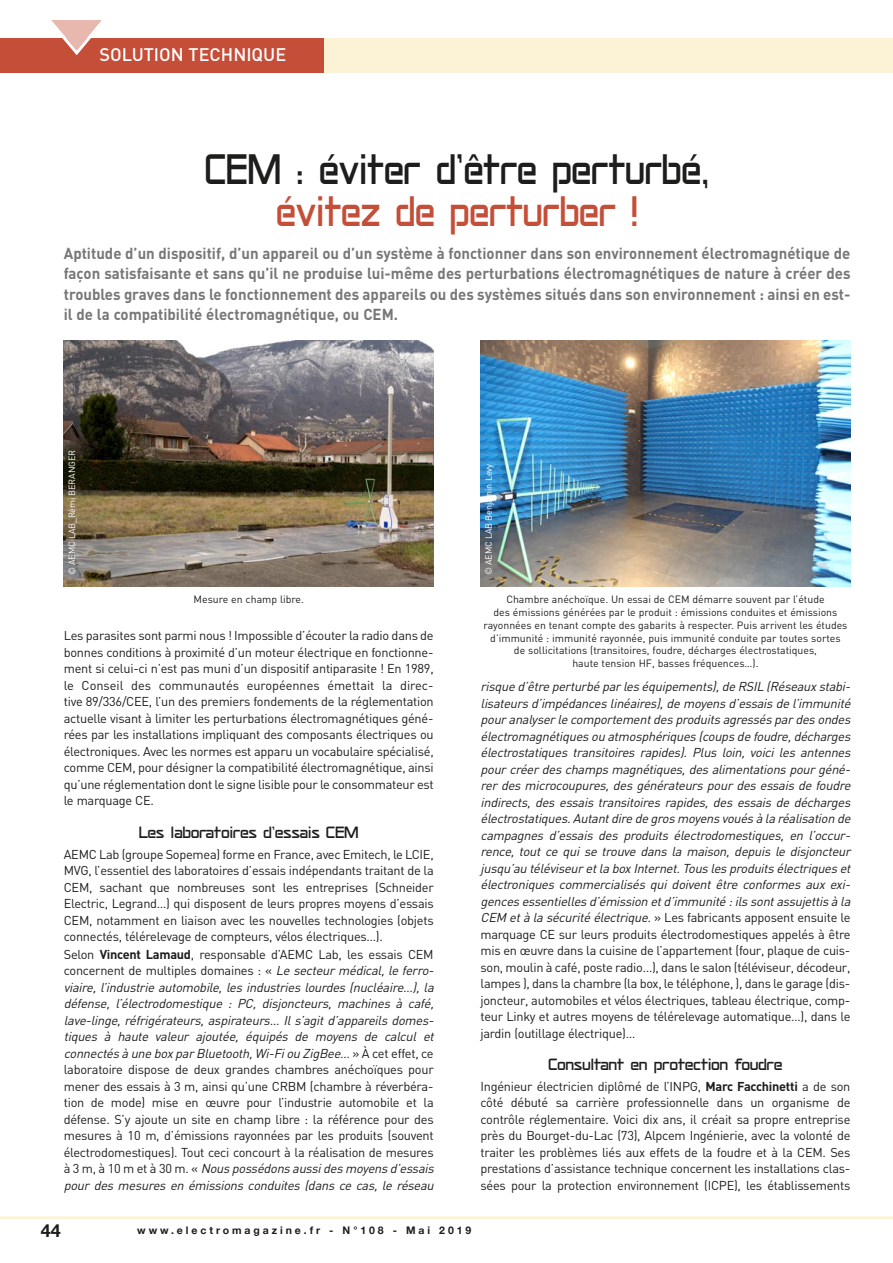
<style>
.page{position:relative;width:893px;height:1263px;background:#fff}
.page>*{position:absolute;margin:0;border:0;box-sizing:border-box;transform-origin:0 0}
.t1{font:45px "Serene";letter-spacing:.01em;color:#1d1d1c;scale:.9 1}
.t2{font:45px "Serene";letter-spacing:.01em;color:#c54e38;scale:.9 1}
.t3{font:500 18px "DIN";color:#fff}
.t4{font:700 18px "Helvetica Neue";color:#1d1d1c}
.t5{font:17.25px "Serene";letter-spacing:.01em;color:#1d1d1c}
.t6{font:700 15.75px/20.2px "DIN";color:#787777;text-align:justify;scale:.95 1}
.t7{font:12.75px/16.5px "DIN";letter-spacing:-.02em;color:#1d1d1c;text-align:justify}
.t8{font:italic 12.75px/16.5px "DIN";color:#1d1d1c}
.t9{font:10.5px/12.8px "DIN";color:#1d1d1c;text-align:center}
.t10{font:700 10.5px "Helvetica Neue";letter-spacing:.28em;color:#1d1d1c}
.t11{font:9px "DIN";letter-spacing:-.015em;color:#fff}
.s1{font-weight:700}
.s2{font-style:italic}
.s3{font-style:normal}
</style>
<div class="page">
<div style="left:319px;top:38px;width:574px;height:34px;background:#fcf3d7"></div>
<div style="left:0;top:38px;width:323px;height:34px;background:#c54e38"></div>
<svg style="left:51px;top:20px;width:51px;height:35px"></svg>
<hr style="left:0;top:1216px;width:893px;height:3px;background:#fcf3d7">
<img style="left:64px;top:340px;width:370px;height:246px">
<img style="left:480px;top:340px;width:370px;height:246px">
<p class="t3" style="left:100px;top:48px;width:188px">SOLUTION TECHNIQUE</p>
<p class="t1" style="left:205px;top:154px;width:561px">CEM : éviter d’être perturbé,</p>
<p class="t2" style="left:277px;top:196px;width:403px">évitez de perturber !</p>
<p class="t6" style="left:64px;top:245px;width:830px">Aptitude d’un dispositif, d’un appareil ou d’un système à fonctionner dans son environnement électromagnétique de façon satisfaisante et sans qu’il ne produise lui-même des perturbations électromagnétiques de nature à créer des troubles graves dans le fonctionnement des appareils ou des systèmes situés dans son environnement : ainsi en est&shy;il de la compatibilité électromagnétique, ou CEM.</p>
<p class="t11" style="left:69px;top:575px;width:126px;rotate:-90deg">© AEMC LAB_Rémi BERANGER</p>
<p class="t11" style="left:486px;top:575px;width:113px;rotate:-90deg">© AEMC LAB Benjamin Levy</p>
<p class="t9" style="left:194px;top:594px;width:112px">Mesure en champ libre.</p>
<p class="t9" style="left:483px;top:594px;width:365px">Chambre anéchoïque. Un essai de CEM démarre souvent par l’étude<br>des émissions générées par le produit : émissions conduites et émissions rayonnées en tenant compte des gabarits à respecter. Puis arrivent les études d’immunité : immunité rayonnée, puis immunité conduite par toutes sortes de sollicitations (transitoires, foudre, décharges électrostatiques,</p>
<p class="t9" style="left:572px;top:658px;width:188px">haute tension HF, basses fréquences…).</p>
<p class="t7" style="left:64px;top:629px;width:371px">Les parasites sont parmi nous ! Impossible d’écouter la radio dans de bonnes conditions à proximité d’un moteur électrique en fonctionne&shy;ment si celui-ci n’est pas muni d’un dispositif antiparasite ! En 1989, le Conseil des communautés européennes émettait la direc&shy;tive 89/336/CEE, l’un des premiers fondements de la réglementation actuelle visant à limiter les perturbations électromagnétiques géné&shy;rées par les installations impliquant des composants électriques ou électroniques. Avec les normes est apparu un vocabulaire spécialisé, comme CEM, pour désigner la compatibilité électromagnétique, ainsi qu’une réglementation dont le signe lisible pour le consommateur est le marquage CE.</p>
<p class="t5" style="left:139px;top:826px;width:221px">Les laboratoires d’essais CEM</p>
<p class="t7" style="left:64px;top:847px;width:371px">AEMC Lab (groupe Sopemea) forme en France, avec Emitech, le LCIE, MVG, l’essentiel des laboratoires d’essais indépendants traitant de la CEM, sachant que nombreuses sont les entreprises (Schneider Electric, Legrand…) qui disposent de leurs propres moyens d’essais CEM, notamment en liaison avec les nouvelles technologies (objets connectés, télérelevage de compteurs, vélos électriques…).</p>
<p class="t7" style="left:64px;top:947px;width:374px;text-align:left">Selon <span class="s1">Vincent Lamaud</span>, responsable d’AEMC Lab, les essais CEM concernent de multiples domaines : « <span class="s2">Le secteur médical, le ferro&shy;viaire, l’industrie automobile, les industries lourdes (nucléaire…), la défense, l’électrodomestique : PC, disjoncteurs, machines à café, lave-linge, réfrigérateurs, aspirateurs… Il s’agit d’appareils domes&shy;tiques à haute valeur ajoutée, équipés de moyens de calcul et connectés à une box parBluetooth,Wi-Fiou ZigBee…</span> » À c e t e f f e t , c e laboratoire dispose de deux grandes chambres anéchoïques pour mener des essais à 3 m, ainsi qu’une CRBM (chambre à réverbéra&shy;tion de mode) mise en œuvre pour l’industrie automobile et la défense. S’y ajoute un site en champ libre : la référence pour des mesures à 10 m, d’émissions rayonnées par les produits (souvent électrodomestiques). Tout ceci concourt à la réalisation de mesures à 3 m , à 1 0 m e t à 3 0 m . « <span class="s2">Nous possédons aussides moyens d’essais pour des mesures en émissions conduites (dans ce cas, le réseau</span></p>
<p class="t8" style="left:480px;top:680px;width:374px">risque d’être perturbé parles équipements),de RSIL (Réseaux stabi&shy;lisateurs d’impédances linéaires),de moyens d’essais de l’immunité pouranalyserle comportementdes produits agressés pardes ondes électromagnétiques ou atmosphériques (coups de foudre,décharges électrostatiques transitoires rapides). Plus loin, voici les antennes pour créer des champs magnétiques, des alimentations pour géné&shy;rer des microcoupures, des générateurs pour des essais de foudre indirects, des essais transitoires rapides, des essais de décharges électrostatiques.Autantdire de gros moyens voués à la réalisation de campagnes d’essais des produits électrodomestiques, en l’occur&shy;rence, tout ce qui se trouve dans la maison, depuis le disjoncteur jusqu’au téléviseuretla box Internet.Tous les produits électriques et électroniques commercialisés qui doivent être conformes aux exi&shy;gences essentielles d’émission etd’immunité :ils sontassujettis à la CEM età la sécurité électrique.<span class="s3">» Les fabricants apposent ensuite le marquage CE sur leurs produits électrodomestiques appelés à être mis en œuvre dans la cuisine de l’appartement (four, plaque de cuis&shy;son, moulin à café, poste radio…), dans le salon (téléviseur, décodeur, lampes ), dans la chambre (la box, le téléphone, ), dans le garage (dis&shy;joncteur, automobiles et vélos électriques, tableau électrique, comp&shy;teur Linky et autres moyens de télérelevage automatique…), dans le jardin (outillage électrique)…</span></p>
<p class="t5" style="left:548px;top:1059px;width:235px">Consultant en protection foudre</p>
<p class="t7" style="left:480px;top:1079px;width:371px">Ingénieur électricien diplômé de l’INPG, <span class="s1">Marc Facchinetti</span> a de son côté débuté sa carrière professionnelle dans un organisme de contrôle réglementaire. Voici dix ans, il créait sa propre entreprise près du Bourget-du-Lac (73), Alpcem Ingénierie, avec la volonté de traiter les problèmes liés aux effets de la foudre et à la CEM. Ses prestations d’assistance technique concernent les installations clas&shy;sées pour la protection environnement (ICPE), les établissements</p>
<p class="t4" style="left:41px;top:1220px;width:22px">44</p>
<p class="t10" style="left:137px;top:1224px;width:336px">www.electromagazine.fr - N°108 - Mai 2019</p>
</div>
